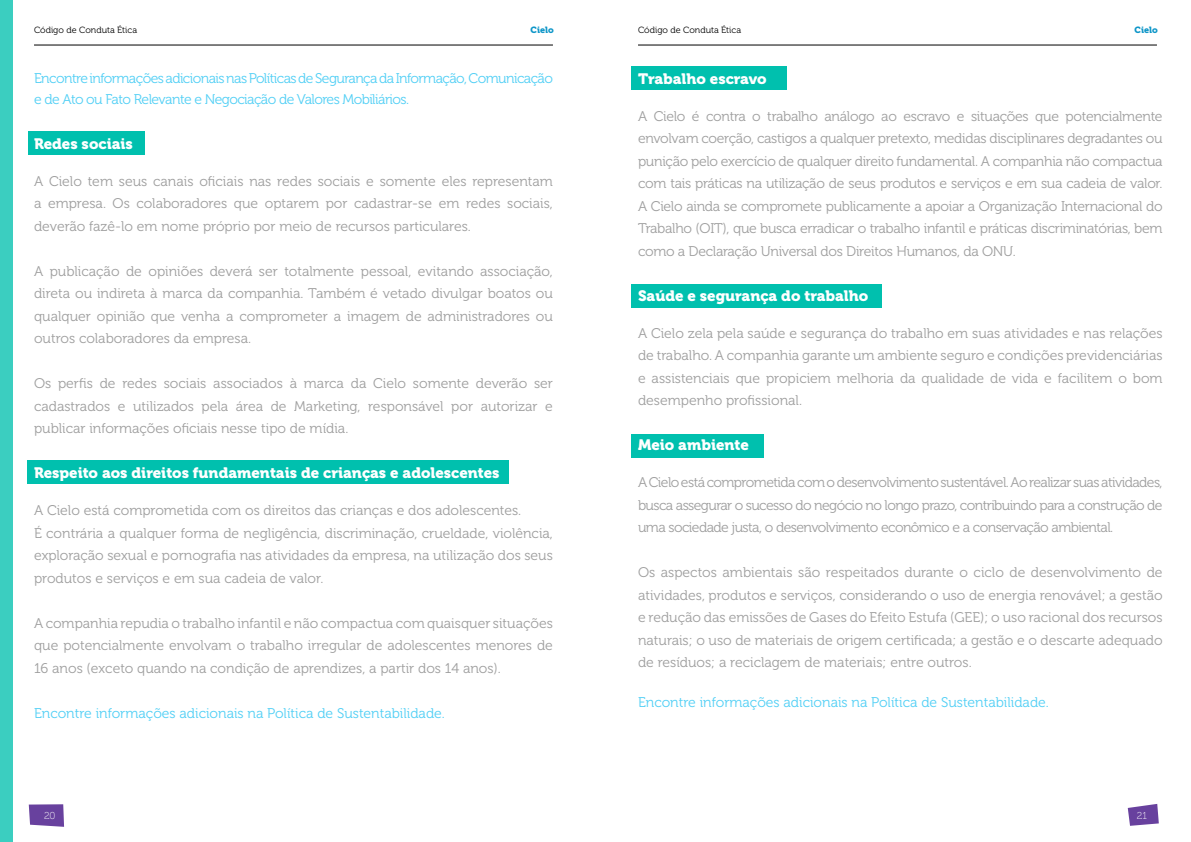
<style>
.page{position:relative;width:1191px;height:842px;background:#fff}
.page>*{position:absolute;margin:0;border:0;box-sizing:border-box;transform-origin:0 0}
.t1{font:15px "Museo 900";color:#fff}
.t2{font:14px/22.5px "Museo 300";color:#9e9e9e;text-align:justify}
.t3{font:14px/20.5px "Museo 300";letter-spacing:-.04em;color:#51cff5}
.t4{font:14px "Museo 300";color:#51cff5}
.t5{font:10px "Museo 100";color:#fff}
.t6{font:9px "Museo 300";color:#000}
.t7{font:9px "Museo 900";color:#0e96c8}
</style>
<div class="page">
<svg style="left:1127px;top:804px;width:31px;height:22px"></svg>
<hr style="left:34px;top:45px;width:519px;height:1px;background:#000">
<hr style="left:638px;top:45px;width:519px;height:1px;background:#000">
<svg style="left:29px;top:804px;width:35px;height:23px"></svg>
<div style="left:631px;top:434px;width:132px;height:23px;background:#00c0ae"></div>
<div style="left:631px;top:284px;width:251px;height:24px;background:#00c0ae"></div>
<div style="left:631px;top:66px;width:156px;height:23px;background:#00c0ae"></div>
<div style="left:28px;top:460px;width:481px;height:24px;background:#00c0ae"></div>
<div style="left:28px;top:131px;width:117px;height:23px;background:#00c0ae"></div>
<div style="left:0;top:0;width:13px;height:842px;background:#3bcec0"></div>
<p class="t6" style="left:34px;top:25px;width:105px">Código de Conduta Ética</p>
<p class="t7" style="left:530px;top:25px;width:25px">Cielo</p>
<p class="t6" style="left:638px;top:25px;width:105px">Código de Conduta Ética</p>
<p class="t7" style="left:1134px;top:25px;width:25px">Cielo</p>
<p class="t3" style="left:34px;top:68px;width:520px">Encontre informações adicionais nas Políticas de Segurança da Informação, Comunicação e de Ato ou Fato Relevante e Negociação de Valores Mobiliários.</p>
<p class="t1" style="left:34px;top:135px;width:100px">Redes sociais</p>
<p class="t2" style="left:34px;top:170px;width:520px">A Cielo tem seus canais oficiais nas redes sociais e somente eles representam a empresa. Os colaboradores que optarem por cadastrar-se em redes sociais, deverão fazê-lo em nome próprio por meio de recursos particulares.</p>
<p class="t2" style="left:34px;top:260px;width:520px">A publicação de opiniões deverá ser totalmente pessoal, evitando associação, direta ou indireta à marca da companhia. Também é vetado divulgar boatos ou qualquer opinião que venha a comprometer a imagem de administradores ou outros colaboradores da empresa.</p>
<p class="t2" style="left:34px;top:372px;width:520px">Os perfis de redes sociais associados à marca da Cielo somente deverão ser cadastrados e utilizados pela área de Marketing, responsável por autorizar e publicar informações oficiais nesse tipo de mídia.</p>
<p class="t1" style="left:34px;top:464px;width:467px">Respeito aos direitos fundamentais de crianças e adolescentes</p>
<p class="t2" style="left:34px;top:499px;width:520px;text-align:left">A Cielo está comprometida com os direitos das crianças e dos adolescentes.<br>É contrária a qualquer forma de negligência, discriminação, crueldade, violência, exploração sexual e pornografia nas atividades da empresa, na utilização dos seus produtos e serviços e em sua cadeia de valor.</p>
<p class="t2" style="left:34px;top:612px;width:520px">A companhia repudia o trabalho infantil e não compactua com quaisquer situações que potencialmente envolvam o trabalho irregular de adolescentes menores de 16 anos (exceto quando na condição de aprendizes, a partir dos 14 anos).</p>
<p class="t4" style="left:34px;top:705px;width:412px">Encontre informações adicionais na Política de Sustentabilidade.</p>
<p class="t5" style="left:44px;top:810px;width:13px">20</p>
<p class="t1" style="left:638px;top:70px;width:130px">Trabalho escravo</p>
<p class="t2" style="left:638px;top:105px;width:526px">A Cielo é contra o trabalho análogo ao escravo e situações que potencialmente envolvam coerção, castigos a qualquer pretexto, medidas disciplinares degradantes ou punição pelo exercício de qualquer direito fundamental. A companhia não compactua com tais práticas na utilização de seus produtos e serviços e em sua cadeia de valor.<br>A Cielo ainda se compromete publicamente a apoiar a Organização Internacional do Trabalho (OIT), que busca erradicar o trabalho infantil e práticas discriminatórias, bem como a Declaração Universal dos Direitos Humanos, da ONU.</p>
<p class="t1" style="left:638px;top:287px;width:232px">Saúde e segurança do trabalho</p>
<p class="t2" style="left:638px;top:322px;width:526px">A Cielo zela pela saúde e segurança do trabalho em suas atividades e nas relações de trabalho. A companhia garante um ambiente seguro e condições previdenciárias e assistenciais que propiciem melhoria da qualidade de vida e facilitem o bom desempenho profissional.</p>
<p class="t1" style="left:638px;top:437px;width:112px">Meio ambiente</p>
<p class="t2" style="left:638px;top:472px;width:526px">A Cielo está comprometida com o desenvolvimento sustentável. Ao realizar suas atividades, busca assegurar o sucesso do negócio no longo prazo, contribuindo para a construção de uma sociedade justa, o desenvolvimento econômico e a conservação ambiental.</p>
<p class="t2" style="left:638px;top:562px;width:526px">Os aspectos ambientais são respeitados durante o ciclo de desenvolvimento de atividades, produtos e serviços, considerando o uso de energia renovável; a gestão e redução das emissões de Gases do Efeito Estufa (GEE); o uso racional dos recursos naturais; o uso de materiais de origem certificada; a gestão e o descarte adequado de resíduos; a reciclagem de materiais; entre outros.</p>
<p class="t4" style="left:638px;top:694px;width:412px">Encontre informações adicionais na Política de Sustentabilidade.</p>
<p class="t5" style="left:1136px;top:810px;width:12px">21</p>
</div>
